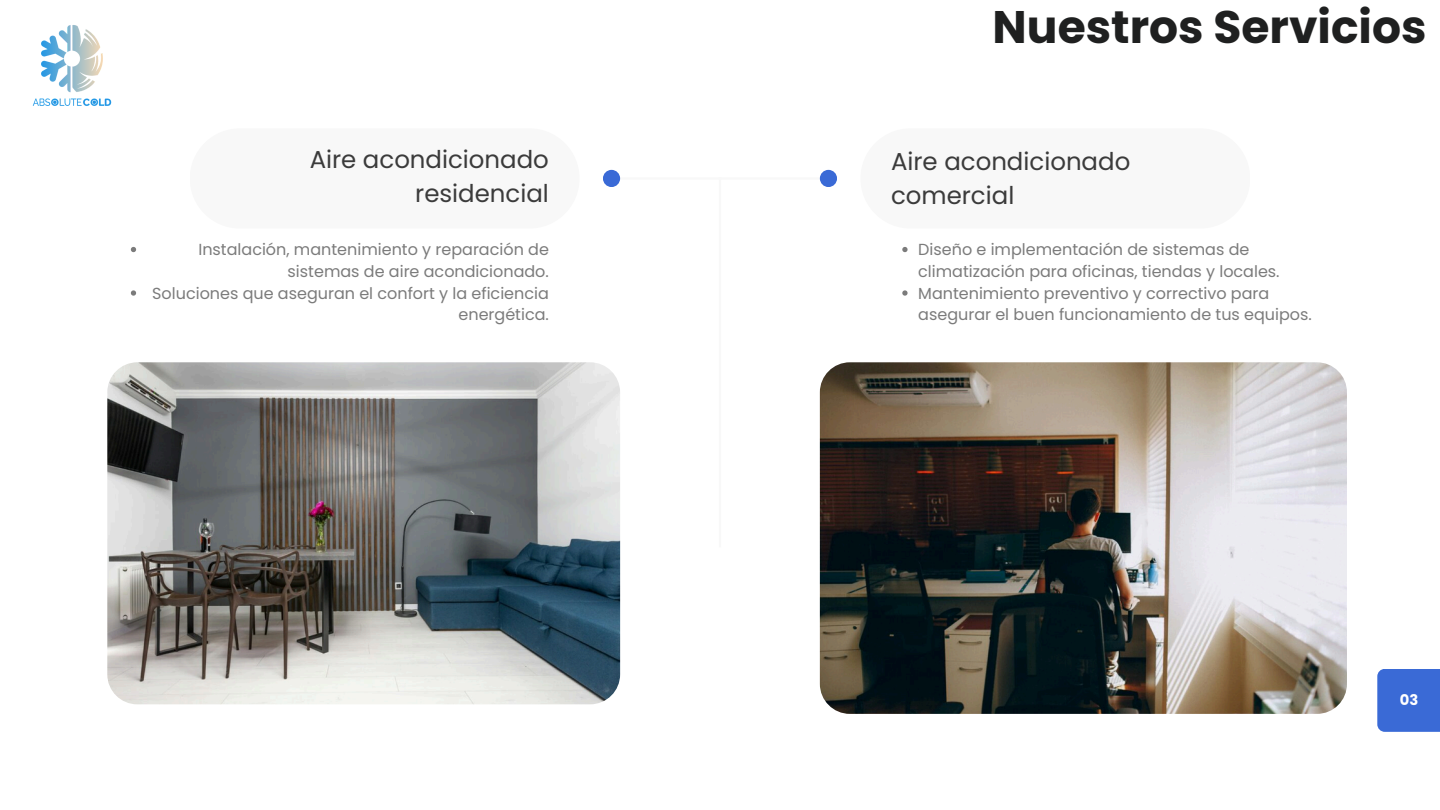
<style>
.page{position:relative;width:1440px;height:810px;background:#fff}
.page>*{position:absolute;margin:0;border:0;box-sizing:border-box;transform-origin:0 0}
.t1{font:700 45.6px "Poppins";color:#1f2020}
.t2{font:24.4px/33.8px "Poppins";color:#3b3b3b;text-align:right}
.t3{font:16px/21.8px "Poppins";color:#7b7b7b;text-align:right}
.t4{font:700 14.7px "Poppins";color:#fff}
</style>
<div class="page">
<div style="left:190px;top:128px;width:390px;height:101px;background:#f8f8f8;border-radius:50px"></div>
<svg style="left:131px;top:247px;width:5px;height:5px"></svg>
<svg style="left:131px;top:290px;width:5px;height:6px"></svg>
<div style="left:860px;top:128px;width:390px;height:101px;background:#f8f8f8;border-radius:50px"></div>
<svg style="left:902px;top:247px;width:6px;height:5px"></svg>
<svg style="left:902px;top:290px;width:6px;height:6px"></svg>
<hr style="left:612px;top:177px;width:216px;height:3px;background:#f8f8f8">
<div style="left:603px;top:170px;width:17px;height:17px;background:#3a6ad6;border-radius:50%"></div>
<div style="left:820px;top:170px;width:17px;height:17px;background:#3a6ad6;border-radius:50%"></div>
<img style="left:32px;top:25px;width:80px;height:81px">
<hr style="left:719px;top:177px;width:2px;height:370px;background:#f8f8f8">
<img style="left:107px;top:362px;width:513px;height:342px;border-radius:30px">
<img style="left:820px;top:362px;width:527px;height:352px;border-radius:30px">
<div style="left:1377px;top:669px;width:63px;height:63px;background:#3a6ad6"></div>
<p class="t2" style="left:310px;top:143px;width:241px">Aire acondicionado residencial</p>
<h1 class="t3" style="left:198px;top:239px;width:352px">Instalación, mantenimiento y reparación de sistemas de aire acondicionado.</h1>
<h2 class="t3" style="left:152px;top:282px;width:398px">Soluciones que aseguran el confort y la eficiencia energética.</h2>
<p class="t1" style="left:993px;top:-5px;width:435px">Nuestros Servicios</p>
<h2 class="t2" style="left:891px;top:144px;width:241px;text-align:left">Aire acondicionado comercial</h2>
<p class="t3" style="left:918px;top:239px;width:363px;text-align:left">Diseño e implementación de sistemas de climatización para oficinas, tiendas y locales.</p>
<p class="t3" style="left:918px;top:282px;width:395px;text-align:left">Mantenimiento preventivo y correctivo para asegurar el buen funcionamiento de tus equipos.</p>
<p class="t4" style="left:1400px;top:690px;width:20px">03</p>
</div>
